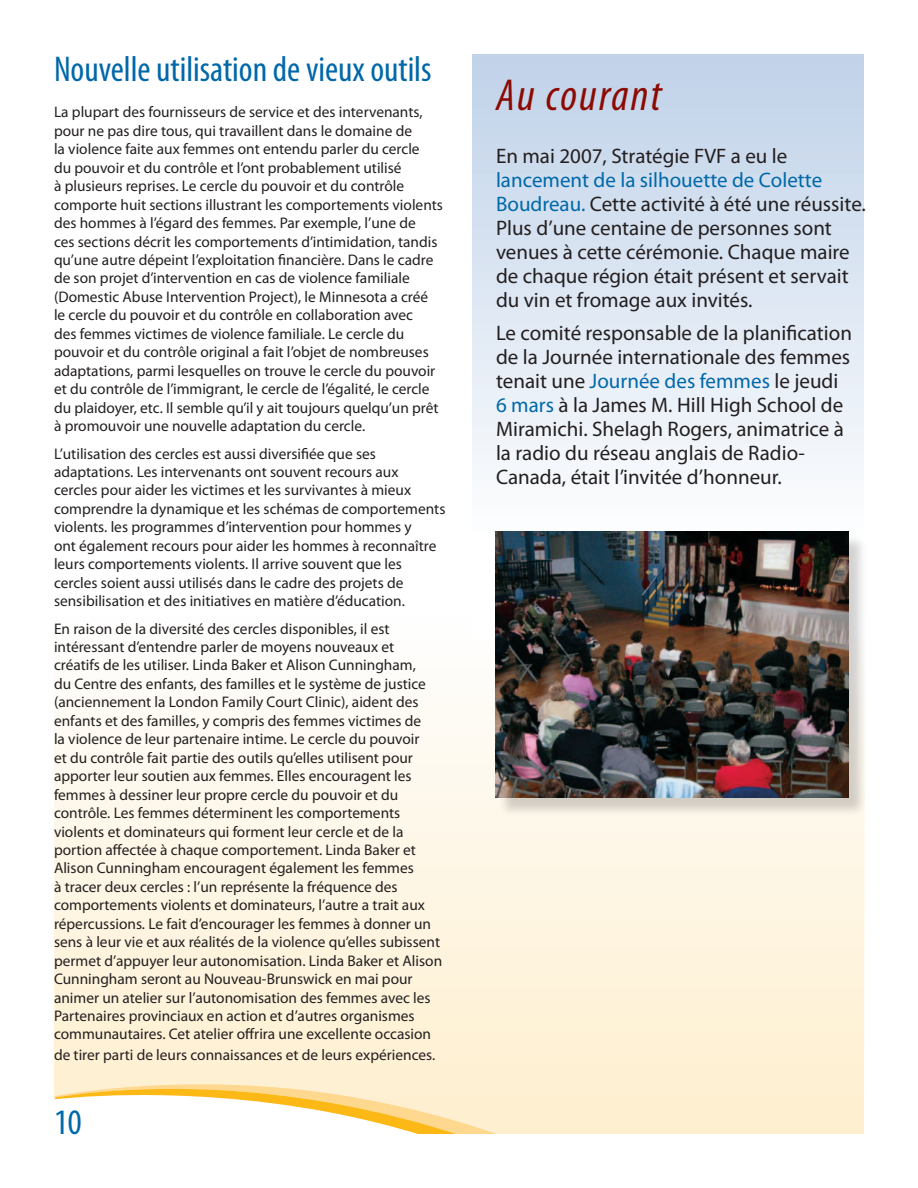
<style>
.page{position:relative;width:918px;height:1188px;background:#fff}
.page>*{position:absolute;margin:0;border:0;box-sizing:border-box;transform-origin:0 0}
.t1{font:italic condensed 45px "Myriad Pro";letter-spacing:.05em;color:#8b0a02}
.t2{font:condensed 36px "Myriad Pro";color:#0068a9}
.t3{font:21px/24px "Myriad Pro";color:#231f20}
.t4{font:15.3px/18.5px "Myriad Pro";color:#231f20}
.s1{color:#0068a9}
</style>
<div class="page">
<svg style="left:54px;top:638px;width:811px;height:496px"></svg>
<svg style="left:54px;top:1075px;width:604px;height:59px;fill:#fef0d2"></svg>
<div style="left:472px;top:54px;width:392px;height:584px;background:linear-gradient(to bottom,#c1d2e9,#fff)"></div>
<div style="left:497px;top:533px;width:372px;height:285px;background:#231f20;opacity:.2"></div>
<img style="left:496px;top:532px;width:353px;height:266px">
<h2 class="t2" style="left:54px;top:47px;width:379px">Nouvelle utilisation de vieux outils</h2>
<p class="t4" style="left:54px;top:103px;width:391px">La plupart des fournisseurs de service et des intervenants, pour ne pas dire tous, qui travaillent dans le domaine de<br>la violence faite aux femmes ont entendu parler du cercle<br>du pouvoir et du contrôle et l’ont probablement utilisé<br>à plusieurs reprises. Le cercle du pouvoir et du contrôle comporte huit sections illustrant les comportements violents des hommes à l’égard des femmes. Par exemple, l’une de<br>ces sections décrit les comportements d’intimidation, tandis qu’une autre dépeint l’exploitation financière. Dans le cadre de son projet d’intervention en cas de violence familiale (Domestic Abuse Intervention Project), le Minnesota a créé le cercle du pouvoir et du contrôle en collaboration avec<br>des femmes victimes de violence familiale. Le cercle du pouvoir et du contrôle original a fait l’objet de nombreuses adaptations, parmi lesquelles on trouve le cercle du pouvoir et du contrôle de l’immigrant, le cercle de l’égalité, le cercle du plaidoyer, etc. Il semble qu’il y ait toujours quelqu’un prêt à promouvoir une nouvelle adaptation du cercle.</p>
<p class="t4" style="left:54px;top:444px;width:393px">L’utilisation des cercles est aussi diversifiée que ses adaptations. Les intervenants ont souvent recours aux cercles pour aider les victimes et les survivantes à mieux comprendre la dynamique et les schémas de comportements violents. les programmes d’intervention pour hommes y<br>ont également recours pour aider les hommes à reconnaître leurs comportements violents. Il arrive souvent que les cercles soient aussi utilisés dans le cadre des projets de sensibilisation et des initiatives en matière d’éducation.</p>
<p class="t4" style="left:54px;top:619px;width:390px">En raison de la diversité des cercles disponibles, il est intéressant d’entendre parler de moyens nouveaux et créatifs de les utiliser. Linda Baker et Alison Cunningham,<br>du Centre des enfants, des familles et le système de justice (anciennement la London Family Court Clinic), aident des enfants et des familles, y compris des femmes victimes de<br>la violence de leur partenaire intime. Le cercle du pouvoir<br>et du contrôle fait partie des outils qu’elles utilisent pour apporter leur soutien aux femmes. Elles encouragent les femmes à dessiner leur propre cercle du pouvoir et du contrôle. Les femmes déterminent les comportements violents et dominateurs qui forment leur cercle et de la portion affectée à chaque comportement. Linda Baker et Alison Cunningham encouragent également les femmes<br>à tracer deux cercles : l’un représente la fréquence des comportements violents et dominateurs, l’autre a trait aux répercussions. Le fait d’encourager les femmes à donner un sens à leur vie et aux réalités de la violence qu’elles subissent permet d’appuyer leur autonomisation. Linda Baker et Alison Cunningham seront au Nouveau-Brunswick en mai pour animer un atelier sur l’autonomisation des femmes avec les Partenaires provinciaux en action et d’autres organismes communautaires. Cet atelier offrira une excellente occasion</p>
<p class="t4" style="left:54px;top:1045px;width:383px">de tirer parti de leurs connaissances et de leurs expériences.</p>
<h2 class="t2" style="left:54px;top:1100px;width:29px">10</h2>
<h1 class="t1" style="left:496px;top:68px;width:167px">Au courant</h1>
<h3 class="t3" style="left:496px;top:144px;width:293px">En mai 2007, Stratégie FVF a eu le</h3>
<h3 class="t3" style="left:496px;top:168px;width:371px"><span class="s1">lancement de la silhouette de Colette Boudreau.</span> Cette activité à été une réussite.<br>Plus d’une centaine de personnes sont venues à cette cérémonie. Chaque maire de chaque région était présent et servait du vin et fromage aux invités.</h3>
<p class="t3" style="left:496px;top:321px;width:357px">Le comité responsable de la planification de la Journée internationale des femmes tenait une <span class="s1">Journée des femmes</span> le jeudi <span class="s1">6 mars</span> à la James M. Hill High School de Miramichi. Shelagh Rogers, animatrice à la radio du réseau anglais de Radio-Canada, était l’invitée d’honneur.</p>
</div>
